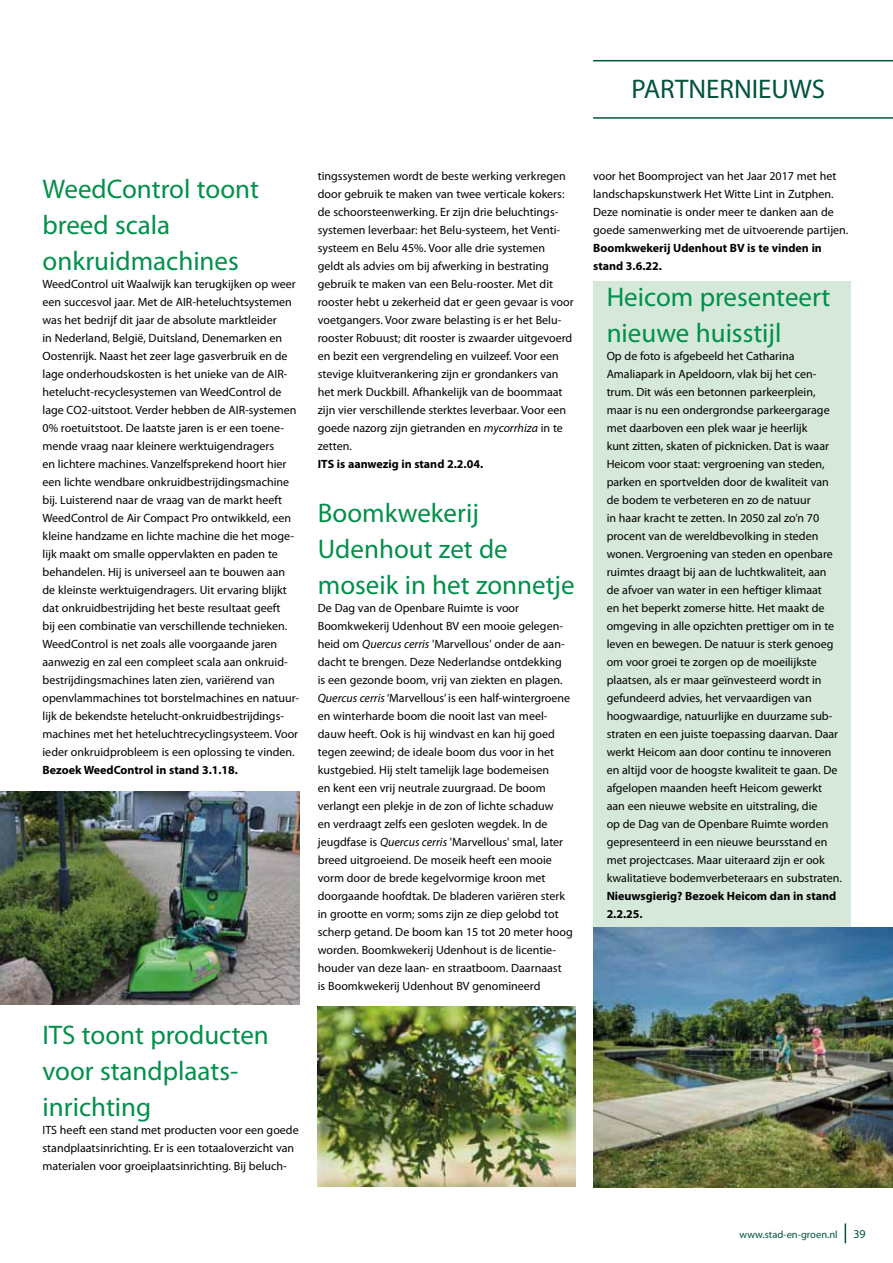
<style>
.page{position:relative;width:893px;height:1263px;background:#fff}
.page>*{position:absolute;margin:0;border:0;box-sizing:border-box;transform-origin:0 0}
.t1{font:27px/36px "Myriad Pro";color:#00904a}
.t2{font:27px "Myriad Pro";color:#00533d}
.t3{font:12px/18px "Myriad Pro";color:#000}
.t4{font:700 12px/18px "Myriad Pro";color:#000}
.t5{font:12px "Myriad Pro";color:#00533d}
.t6{font:10.5px "Myriad Pro";color:#00533d}
.s1{font-style:italic}
</style>
<div class="page">
<svg style="left:845px;top:1223px;width:1px;height:20px"></svg>
<hr style="left:593px;top:117px;width:300px;height:2px;background:#00533d">
<hr style="left:593px;top:60px;width:300px;height:1px;background:#00533d">
<div style="left:593px;top:281px;width:257px;height:906px;background:#d5e8da"></div>
<img style="left:0;top:791px;width:300px;height:213px">
<img style="left:593px;top:927px;width:300px;height:260px">
<img style="left:318px;top:1006px;width:257px;height:181px">
<h1 class="t2" style="left:632px;top:72px;width:195px">PARTNERNIEUWS</h1>
<h1 class="t1" style="left:43px;top:171px;width:218px">WeedControl toont breed scala onkruidmachines</h1>
<p class="t3" style="left:43px;top:275px;width:258px">WeedControl uit Waalwijk kan terugkijken op weer een succesvol jaar. Met de AIR-heteluchtsystemen was het bedrijf dit jaar de absolute marktleider<br>in Nederland, België, Duitsland, Denemarken en Oostenrijk. Naast het zeer lage gasverbruik en de lage onderhoudskosten is het unieke van de AIR&shy;hetelucht-recyclesystemen van WeedControl de lage CO2-uitstoot. Verder hebben de AIR-systemen 0% roetuitstoot. De laatste jaren is er een toene&shy;mende vraag naar kleinere werktuigendragers<br>en lichtere machines. Vanzelfsprekend hoort hier een lichte wendbare onkruidbestrijdingsmachine bij. Luisterend naar de vraag van de markt heeft WeedControl de Air Compact Pro ontwikkeld, een kleine handzame en lichte machine die het moge&shy;lijk maakt om smalle oppervlakten en paden te behandelen. Hij is universeel aan te bouwen aan de kleinste werktuigendragers. Uit ervaring blijkt dat onkruidbestrijding het beste resultaat geeft<br>bij een combinatie van verschillende technieken.<br>WeedControl is net zoals alle voorgaande jaren aanwezig en zal een compleet scala aan onkruid&shy;bestrijdingsmachines laten zien, variërend van openvlammachines tot borstelmachines en natuur&shy;lijk de bekendste hetelucht-onkruidbestrijdings&shy;machines met het heteluchtrecyclingsysteem. Voor ieder onkruidprobleem is een oplossing te vinden.</p>
<p class="t4" style="left:43px;top:761px;width:197px">Bezoek WeedControl in stand 3.1.18.</p>
<h1 class="t1" style="left:43px;top:1017px;width:228px">ITS toont producten voor standplaats&shy;inrichting</h1>
<p class="t3" style="left:43px;top:1121px;width:258px">ITS heeft een stand met producten voor een goede standplaatsinrichting. Er is een totaaloverzicht van materialen voor groeiplaatsinrichting. Bij beluch-</p>
<p class="t3" style="left:318px;top:167px;width:257px">tingssystemen wordt de beste werking verkregen door gebruik te maken van twee verticale kokers: de schoorsteenwerking. Er zijn drie beluchtings&shy;systemen leverbaar: het Belu-systeem, het Venti&shy;systeem en Belu 45%. Voor alle drie systemen geldt als advies om bij afwerking in bestrating gebruik te maken van een Belu-rooster. Met dit rooster hebt u zekerheid dat er geen gevaar is voor voetgangers. Voor zware belasting is er het Belu&shy;rooster Robuust; dit rooster is zwaarder uitgevoerd en bezit een vergrendeling en vuilzeef. Voor een stevige kluitverankering zijn er grondankers van het merk Duckbill. Afhankelijk van de boommaat zijn vier verschillende sterktes leverbaar. Voor een goede nazorg zijn gietranden en <span class="s1">mycorrhiza</span> in te zetten.</p>
<p class="t4" style="left:318px;top:455px;width:167px">ITS is aanwezig in stand 2.2.04.</p>
<h1 class="t1" style="left:318px;top:495px;width:258px">Boomkwekerij<br>Udenhout zet de moseik in het zonnetje</h1>
<p class="t3" style="left:318px;top:599px;width:256px">De Dag van de Openbare Ruimte is voor Boomkwekerij Udenhout BV een mooie gelegen&shy;heid om <span class="s1">Quercus cerris</span> 'Marvellous' onder de aan&shy;dacht te brengen. Deze Nederlandse ontdekking<br>is een gezonde boom, vrij van ziekten en plagen.<br><span class="s1">Quercus cerris</span> ‘Marvellous’ is een half-wintergroene en winterharde boom die nooit last van meel&shy;dauw heeft. Ook is hij windvast en kan hij goed tegen zeewind; de ideale boom dus voor in het kustgebied. Hij stelt tamelijk lage bodemeisen<br>en kent een vrij neutrale zuurgraad. De boom verlangt een plekje in de zon of lichte schaduw<br>en verdraagt zelfs een gesloten wegdek. In de jeugdfase is <span class="s1">Quercus cerris</span> 'Marvellous' smal, later breed uitgroeiend. De moseik heeft een mooie vorm door de brede kegelvormige kroon met doorgaande hoofdtak. De bladeren variëren sterk in grootte en vorm; soms zijn ze diep gelobd tot scherp getand. De boom kan 15 tot 20 meter hoog worden. Boomkwekerij Udenhout is de licentie&shy;houder van deze laan- en straatboom. Daarnaast<br>is Boomkwekerij Udenhout BV genomineerd</p>
<p class="t3" style="left:593px;top:167px;width:257px">voor het Boomproject van het Jaar 2017 met het landschapskunstwerk Het Witte Lint in Zutphen.<br>Deze nominatie is onder meer te danken aan de goede samenwerking met de uitvoerende partijen.</p>
<p class="t4" style="left:593px;top:239px;width:230px">Boomkwekerij Udenhout BV is te vinden in stand 3.6.22.</p>
<h1 class="t1" style="left:607px;top:279px;width:225px">Heicom presenteert nieuwe huisstijl</h1>
<p class="t3" style="left:607px;top:347px;width:237px">Op de foto is afgebeeld het Catharina Amaliapark in Apeldoorn, vlak bij het cen&shy;trum. Dit wás een betonnen parkeerplein, maar is nu een ondergrondse parkeergarage met daarboven een plek waar je heerlijk<br>kunt zitten, skaten of picknicken. Dat is waar Heicom voor staat: vergroening van steden, parken en sportvelden door de kwaliteit van de bodem te verbeteren en zo de natuur<br>in haar kracht te zetten. In 2050 zal zo’n 70 procent van de wereldbevolking in steden wonen. Vergroening van steden en openbare ruimtes draagt bij aan de luchtkwaliteit, aan de afvoer van water in een heftiger klimaat<br>en het beperkt zomerse hitte. Het maakt de omgeving in alle opzichten prettiger om in te leven en bewegen. De natuur is sterk genoeg om voor groei te zorgen op de moeilijkste plaatsen, als er maar geïnvesteerd wordt in gefundeerd advies, het vervaardigen van hoogwaardige, natuurlijke en duurzame sub&shy;straten en een juiste toepassing daarvan. Daar werkt Heicom aan door continu te innoveren en altijd voor de hoogste kwaliteit te gaan. De afgelopen maanden heeft Heicom gewerkt aan een nieuwe website en uitstraling, die<br>op de Dag van de Openbare Ruimte worden gepresenteerd in een nieuwe beursstand en met projectcases. Maar uiteraard zijn er ook kwalitatieve bodemverbeteraars en substraten.</p>
<p class="t4" style="left:607px;top:887px;width:231px">Nieuwsgierig? Bezoek Heicom dan in stand<br>2.2.25.</p>
<p class="t6" style="left:739px;top:1228px;width:100px">www.stad-en-groen.nl</p>
<p class="t5" style="left:853px;top:1226px;width:14px">39</p>
</div>
